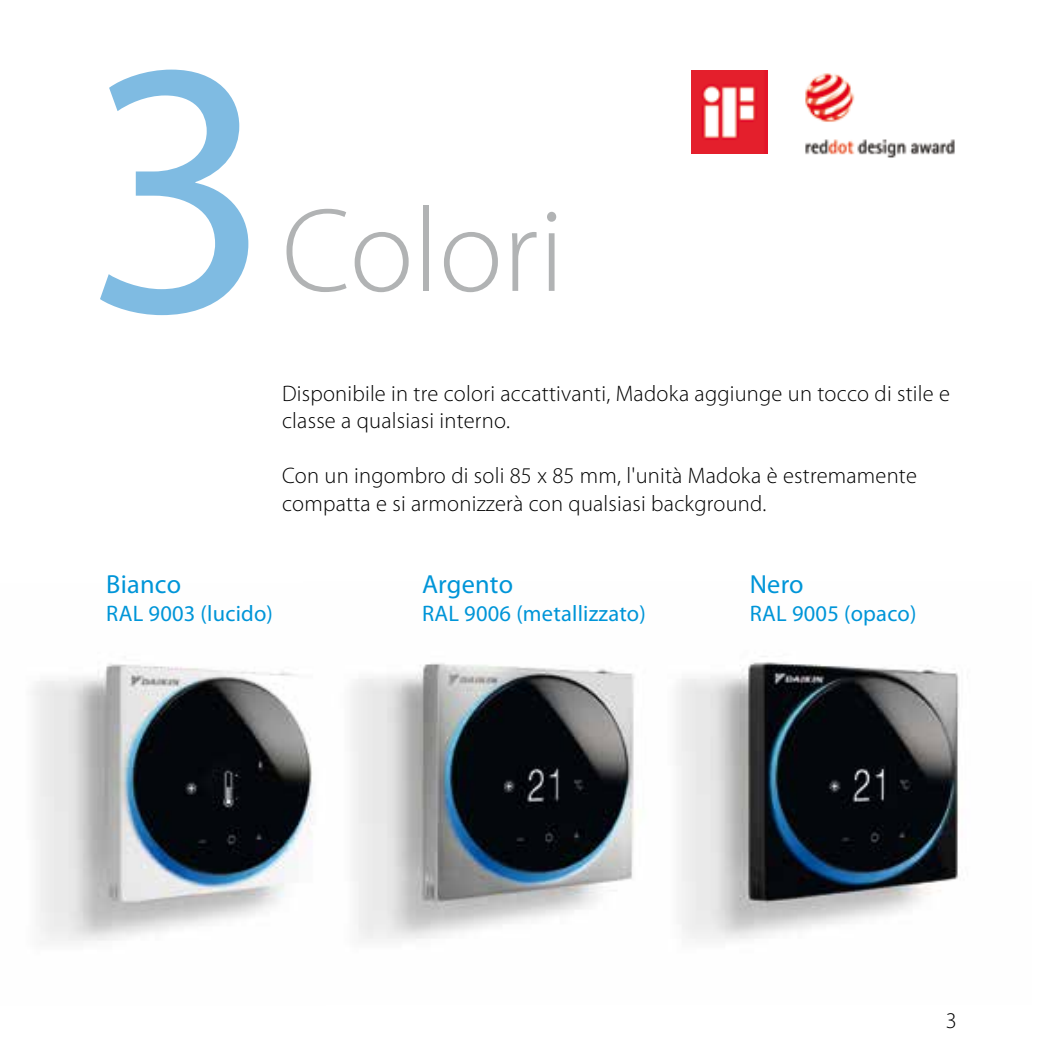
<style>
.page{position:relative;width:1063px;height:1063px;background:#fff}
.page>*{position:absolute;margin:0;border:0;box-sizing:border-box;transform-origin:0 0}
.t1{font:365.5px "Myriad Pro";color:#7fbbe2}
.t2{font:300 120px "Myriad Pro";color:#b1b3b4}
.t3{font:26.25px "Myriad Pro";letter-spacing:.01em;color:#0095d8}
.t4{font:300 22.5px/27.5px "Myriad Pro";letter-spacing:.01em;color:#000}
.t5{font:22.5px "Myriad Pro";letter-spacing:.01em;color:#0095d8}
</style>
<div class="page">
<img style="left:351px;top:663px;width:290px;height:276px">
<img style="left:33px;top:663px;width:280px;height:278px">
<img style="left:692px;top:71px;width:75px;height:83px">
<img style="left:805px;top:73px;width:150px;height:85px">
<img style="left:676px;top:662px;width:283px;height:277px">
<h1 class="t1" style="left:85px;top:-37px;width:189px">3</h1>
<h2 class="t2" style="left:282px;top:185px;width:284px">Colori</h2>
<p class="t4" style="left:282px;top:380px;width:670px">Disponibile in tre colori accattivanti, Madoka aggiunge un tocco di stile e classe a qualsiasi interno.</p>
<p class="t4" style="left:282px;top:462px;width:636px">Con un ingombro di soli 85 x 85 mm, l'unità Madoka è estremamente compatta e si armonizzerà con qualsiasi background.</p>
<p class="t3" style="left:106px;top:568px;width:76px">Bianco</p>
<p class="t5" style="left:106px;top:599px;width:168px">RAL 9003 (lucido)</p>
<p class="t3" style="left:422px;top:568px;width:93px">Argento</p>
<p class="t5" style="left:422px;top:599px;width:225px">RAL 9006 (metallizzato)</p>
<p class="t3" style="left:750px;top:568px;width:55px">Nero</p>
<p class="t5" style="left:750px;top:599px;width:168px">RAL 9005 (opaco)</p>
<p class="t4" style="left:946px;top:1007px;width:12px">3</p>
</div>
